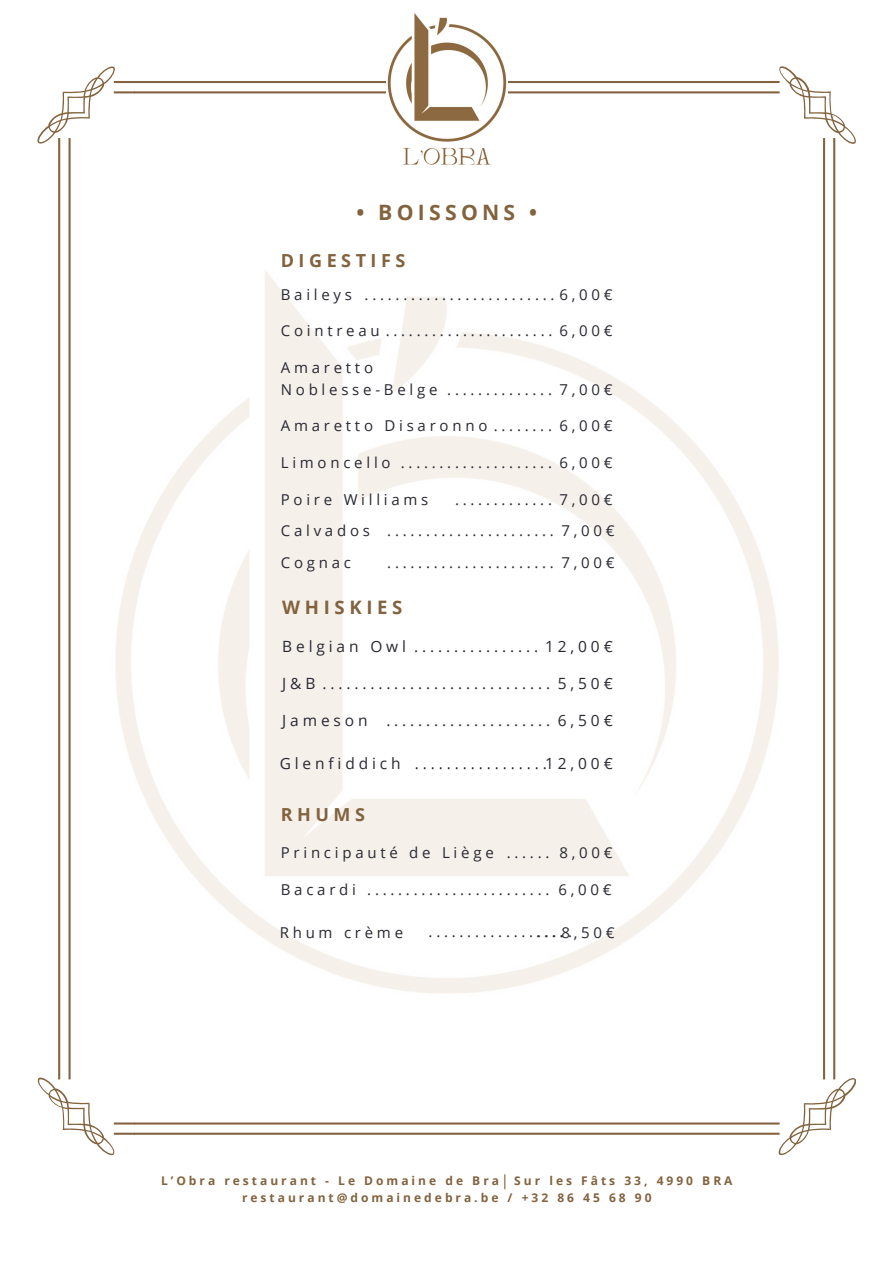
<style>
.page{position:relative;width:894px;height:1264px;background:#fff}
.page>*{position:absolute;margin:0;border:0;box-sizing:border-box;transform-origin:0 0}
.t1{font:700 21.15px "Open Sans";letter-spacing:.2em;color:#82633e}
.t2{font:700 18.6px "Open Sans";letter-spacing:.25em;color:#82633e}
.t3{font:700 18px "Open Sans";letter-spacing:.25em;color:#82633e}
.t4{font:15.45px "Open Sans";letter-spacing:.25em;color:#282832}
.t5{font:15px/21.3px "Open Sans";letter-spacing:.25em;color:#282832}
.t6{font:700 12px "Open Sans";letter-spacing:.25em;color:#82633e}
</style>
<div class="page">
<svg style="left:38px;top:66px;width:97px;height:1068px"></svg>
<img style="left:387px;top:13px;width:120px;height:152px">
<img style="left:106px;top:257px;width:673px;height:749px">
<svg style="left:504px;top:1174px;width:1px;height:14px"></svg>
<p class="t1" style="left:356px;top:197px;width:182px">• BOISSONS •</p>
<h4 class="t3" style="left:281px;top:247px;width:126px">DIGESTIFS</h4>
<p class="t5" style="left:281px;top:283px;width:73px">Baileys</p>
<h4 class="t5" style="left:364px;top:283px;width:249px">.........................6,00€</h4>
<p class="t5" style="left:281px;top:320px;width:273px">Cointreau ......................</p>
<h4 class="t5" style="left:559px;top:320px;width:55px">6,00€</h4>
<h4 class="t5" style="left:281px;top:356px;width:158px">Amaretto<br>Noblesse-Belge</h4>
<p class="t5" style="left:447px;top:378px;width:106px">..............</p>
<h4 class="t5" style="left:559px;top:378px;width:55px">7,00€</h4>
<h4 class="t5" style="left:281px;top:415px;width:272px">Amaretto Disaronno ........</h4>
<h4 class="t5" style="left:559px;top:415px;width:55px">6,00€</h4>
<p class="t5" style="left:281px;top:451px;width:111px">Limoncello</p>
<p class="t5" style="left:401px;top:451px;width:153px">....................</p>
<p class="t5" style="left:559px;top:451px;width:55px">6,00€</p>
<h4 class="t5" style="left:281px;top:488px;width:149px">Poire Williams</h4>
<p class="t5" style="left:455px;top:488px;width:98px">.............</p>
<h4 class="t5" style="left:559px;top:488px;width:55px">7,00€</h4>
<h4 class="t5" style="left:281px;top:519px;width:91px">Calvados</h4>
<h4 class="t5" style="left:281px;top:551px;width:72px">Cognac</h4>
<h4 class="t5" style="left:387px;top:519px;width:168px">......................</h4>
<h4 class="t5" style="left:387px;top:551px;width:168px">......................</h4>
<h4 class="t5" style="left:561px;top:519px;width:55px">7,00€</h4>
<h4 class="t5" style="left:561px;top:551px;width:55px">7,00€</h4>
<h2 class="t2" style="left:282px;top:594px;width:122px">WHISKIES</h2>
<h4 class="t4" style="left:282px;top:635px;width:125px">Belgian Owl</h4>
<p class="t4" style="left:414px;top:635px;width:200px">................ 12,00€</p>
<p class="t4" style="left:282px;top:672px;width:35px">J&amp;B</p>
<h3 class="t4" style="left:322px;top:672px;width:229px">.............................</h3>
<h4 class="t4" style="left:557px;top:672px;width:56px">5,50€</h4>
<p class="t4" style="left:282px;top:709px;width:87px">Jameson</p>
<h4 class="t4" style="left:386px;top:709px;width:165px">.....................</h4>
<h4 class="t4" style="left:557px;top:709px;width:56px">6,50€</h4>
<p class="t4" style="left:279px;top:752px;width:122px">Glenfiddich</p>
<h4 class="t4" style="left:415px;top:752px;width:199px">.................12,00€</h4>
<h2 class="t3" style="left:281px;top:801px;width:86px">RHUMS</h2>
<p class="t5" style="left:281px;top:841px;width:214px">Principauté de Liège</p>
<h4 class="t5" style="left:506px;top:841px;width:44px">......</h4>
<h4 class="t5" style="left:559px;top:841px;width:55px">8,00€</h4>
<p class="t5" style="left:281px;top:878px;width:77px">Bacardi</p>
<h4 class="t5" style="left:367px;top:878px;width:184px">........................</h4>
<h4 class="t5" style="left:558px;top:878px;width:55px">6,00€</h4>
<h4 class="t5" style="left:279px;top:921px;width:125px">Rhum crème</h4>
<p class="t5" style="left:428px;top:920px;width:145px">...................</p>
<h4 class="t5" style="left:561px;top:921px;width:55px">8,50€</h4>
<h1 class="t6" style="left:161px;top:1172px;width:339px">L’Obra restaurant - Le Domaine de Bra</h1>
<h1 class="t6" style="left:514px;top:1172px;width:220px">Sur les Fâts 33, 4990 BRA</h1>
<h2 class="t6" style="left:242px;top:1189px;width:411px">restaurant@domainedebra.be / +32 86 45 68 90</h2>
</div>
